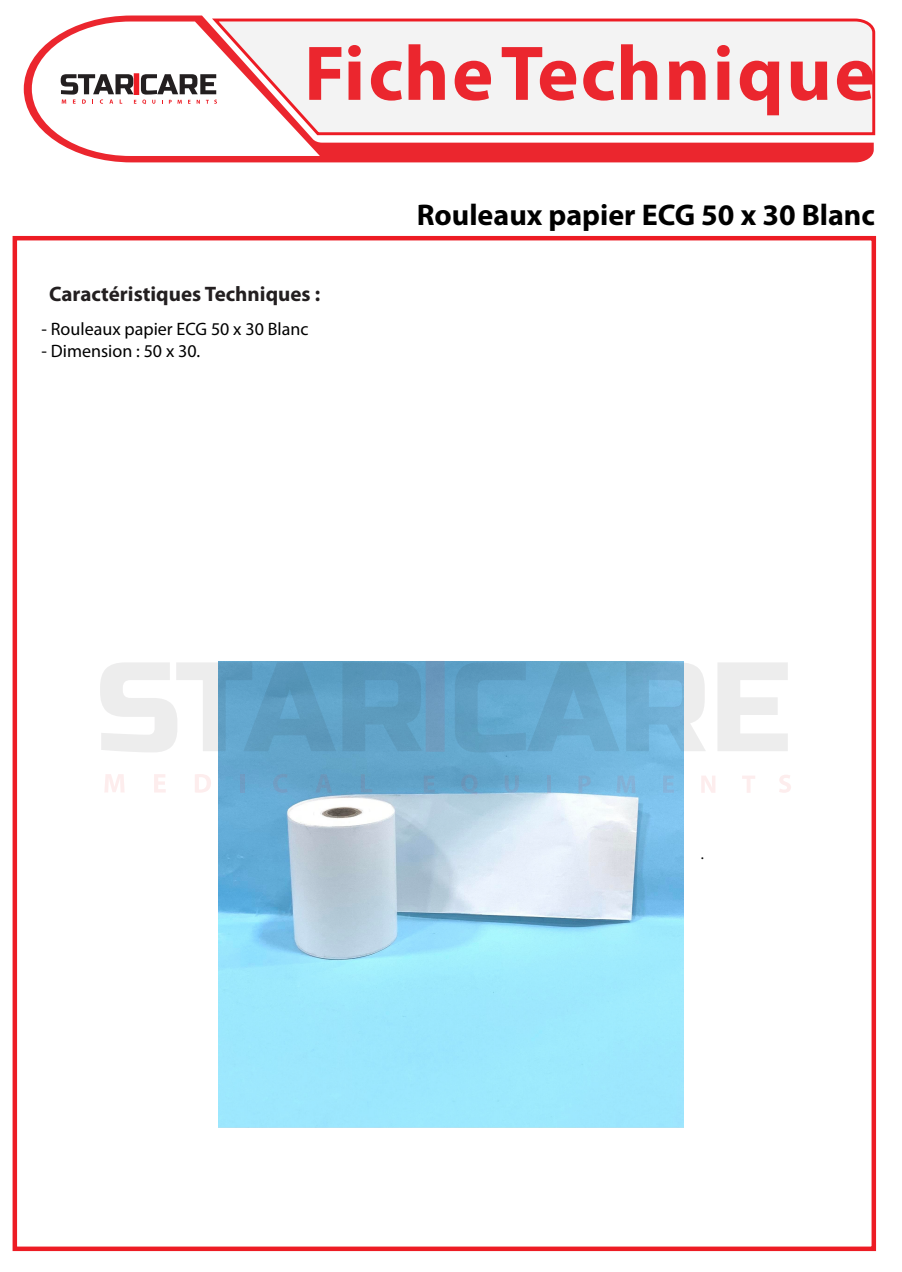
<style>
.page{position:relative;width:902px;height:1272px;background:#fff}
.page>*{position:absolute;margin:0;border:0;box-sizing:border-box;transform-origin:0 0}
.t1{font:700 78.15px "Myriad Pro";letter-spacing:.03em;color:#eb262e}
.t2{font:700 30px "Myriad Pro";color:#000}
.t3{font:700 21px "Myriad Pro";color:#231f20}
.t4{font:18px "Myriad Pro";color:#000}
.t5{font:15px "Myriad Pro";color:#000}
</style>
<div class="page">
<img style="left:218px;top:661px;width:465px;height:465px">
<div style="left:13px;top:236px;width:863px;height:1014px;border:4px solid #ed1c24"></div>
<svg style="left:100px;top:662px;width:236px;height:90px"></svg>
<svg style="left:342px;top:662px;width:80px;height:89px;background:#5c9bbf"></svg>
<div style="left:425px;top:660px;width:19px;height:91px;background:#6c9bbe"></div>
<svg style="left:454px;top:662px;width:165px;height:90px;background:#64a6cb"></svg>
<svg style="left:626px;top:662px;width:80px;height:89px;background:#94c3de"></svg>
<svg style="left:718px;top:662px;width:69px;height:89px"></svg>
<svg style="left:779px;top:775px;width:12px;height:17px"></svg>
<svg style="left:104px;top:774px;width:20px;height:18px"></svg>
<svg style="left:154px;top:774px;width:12px;height:18px"></svg>
<svg style="left:195px;top:774px;width:16px;height:18px"></svg>
<hr style="left:240px;top:774px;width:4px;height:18px;background:#6e9dc4">
<svg style="left:273px;top:773px;width:15px;height:19px"></svg>
<svg style="left:315px;top:774px;width:17px;height:18px"></svg>
<svg style="left:361px;top:774px;width:11px;height:18px"></svg>
<svg style="left:424px;top:775px;width:10px;height:17px"></svg>
<svg style="left:461px;top:774px;width:16px;height:20px"></svg>
<svg style="left:504px;top:775px;width:14px;height:17px"></svg>
<svg style="left:546px;top:775px;width:4px;height:17px"></svg>
<svg style="left:578px;top:775px;width:12px;height:17px"></svg>
<svg style="left:616px;top:775px;width:19px;height:17px"></svg>
<svg style="left:663px;top:775px;width:11px;height:17px"></svg>
<svg style="left:701px;top:776px;width:14px;height:16px"></svg>
<svg style="left:742px;top:776px;width:13px;height:16px"></svg>
<svg style="left:24px;top:16px;width:849px;height:146px;fill:#f3f3f3"></svg>
<svg style="left:32px;top:22px;width:288px;height:134px"></svg>
<h1 class="t1" style="left:304px;top:22px;width:573px">FicheTechnique</h1>
<p class="t3" style="left:49px;top:280px;width:273px">Caractéristiques Techniques :</p>
<p class="t4" style="left:42px;top:318px;width:268px">- Rouleaux papier ECG 50 x 30 Blanc</p>
<p class="t4" style="left:42px;top:340px;width:160px">- Dimension : 50 x 30.</p>
<h2 class="t2" style="left:417px;top:195px;width:460px">Rouleaux papier ECG 50 x 30 Blanc</h2>
<p class="t5" style="left:700px;top:845px;width:5px">.</p>
</div>
